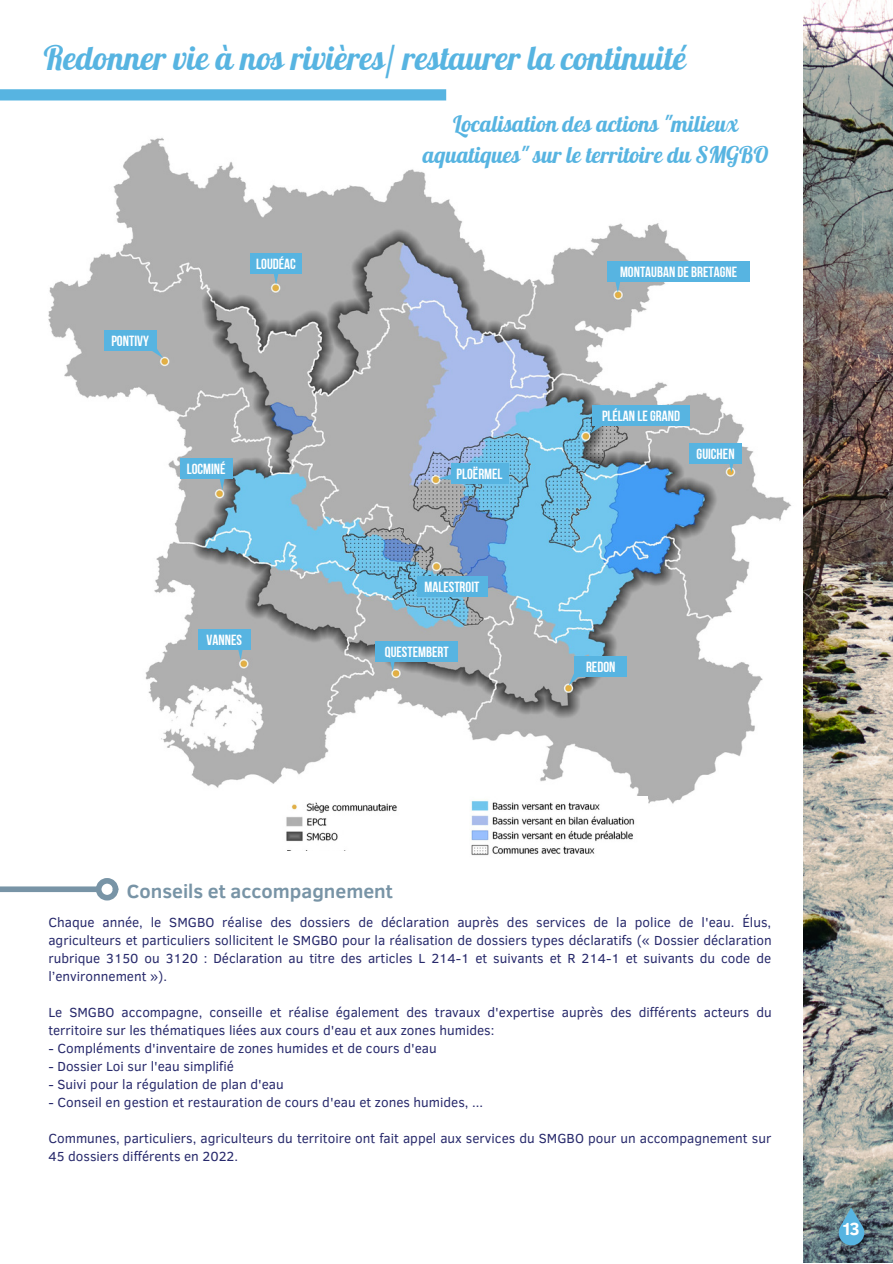
<style>
.page{position:relative;width:893px;height:1264px;background:#fff}
.page>*{position:absolute;margin:0;border:0;box-sizing:border-box;transform-origin:0 0}
.t1{font:33px "Lobster";color:#57b4e1}
.t2{font:22.5px/31.5px "Lobster";color:#57b4e1;text-align:center}
.t3{font:700 19.5px "Clear Sans";color:#7894a6}
.t4{font:700 18px "Clear Sans";color:#fff}
.t5{font:14.7px "Bebas Neue Cyrillic";color:#fff}
.t6{font:13.5px/18px "Clear Sans";color:#27296b}
</style>
<div class="page">
<div style="left:0;top:89px;width:446px;height:11px;background:#57b4e1"></div>
<img style="left:48px;top:138px;width:744px;height:666px">
<svg style="left:271px;top:273px;width:9px;height:12px"></svg>
<div style="left:250px;top:253px;width:52px;height:20px;background:#57b4e1"></div>
<svg style="left:144px;top:339px;width:19px;height:19px"></svg>
<div style="left:104px;top:330px;width:52px;height:20px;background:#57b4e1"></div>
<svg style="left:613px;top:281px;width:9px;height:12px"></svg>
<div style="left:607px;top:261px;width:142px;height:20px;background:#57b4e1"></div>
<svg style="left:726px;top:463px;width:9px;height:10px"></svg>
<div style="left:689px;top:443px;width:52px;height:20px;background:#57b4e1"></div>
<svg style="left:217px;top:478px;width:9px;height:12px"></svg>
<div style="left:180px;top:458px;width:52px;height:20px;background:#57b4e1"></div>
<svg style="left:235px;top:650px;width:10px;height:10px"></svg>
<div style="left:198px;top:629px;width:52px;height:21px;background:#57b4e1"></div>
<svg style="left:387px;top:661px;width:10px;height:10px"></svg>
<div style="left:375px;top:641px;width:83px;height:20px;background:#57b4e1"></div>
<svg style="left:429px;top:569px;width:9px;height:7px"></svg>
<div style="left:416px;top:576px;width:71px;height:20px;background:#57b4e1"></div>
<svg style="left:438px;top:471px;width:13px;height:9px"></svg>
<div style="left:451px;top:463px;width:57px;height:20px;background:#57b4e1"></div>
<svg style="left:568px;top:665px;width:17px;height:20px"></svg>
<div style="left:575px;top:656px;width:51px;height:21px;background:#57b4e1"></div>
<svg style="left:590px;top:415px;width:18px;height:18px"></svg>
<div style="left:592px;top:406px;width:97px;height:20px;background:#57b4e1"></div>
<img style="left:283px;top:791px;width:140px;height:51px">
<img style="left:803px;top:0;width:89px;height:1262px">
<svg style="left:837px;top:1207px;width:29px;height:40px"></svg>
<div style="left:0;top:886px;width:97px;height:6px;background:#7894a6"></div>
<div style="left:96px;top:878px;width:22px;height:22px;border:6px solid #7894a6;border-radius:50%"></div>
<img style="left:449px;top:796px;width:198px;height:60px">
<p class="t1" style="left:44px;top:37px;width:644px">Redonner vie à nos rivières/ restaurer la continuité</p>
<p class="t5" style="left:111px;top:335px;width:39px">PONTIVY</p>
<p class="t5" style="left:256px;top:257px;width:41px">LOUDÉAC</p>
<p class="t5" style="left:187px;top:463px;width:40px">LOCMINÉ</p>
<p class="t5" style="left:206px;top:634px;width:37px">VANNES</p>
<p class="t2" style="left:423px;top:108px;width:347px">Localisation des actions "milieux aquatiques" sur le territoire du SMGBO</p>
<p class="t5" style="left:620px;top:266px;width:119px">MONTAUBAN DE BRETAGNE</p>
<p class="t5" style="left:456px;top:467px;width:47px">PLOËRMEL</p>
<p class="t5" style="left:424px;top:580px;width:56px">MALESTROIT</p>
<p class="t5" style="left:385px;top:646px;width:65px">QUESTEMBERT</p>
<p class="t5" style="left:602px;top:410px;width:79px">PLÉLAN LE GRAND</p>
<p class="t5" style="left:696px;top:448px;width:39px">GUICHEN</p>
<p class="t5" style="left:586px;top:661px;width:31px">REDON</p>
<p class="t3" style="left:127px;top:876px;width:267px">Conseils et accompagnement</p>
<p class="t6" style="left:48px;top:912px;width:724px;text-align:justify">Chaque année, le SMGBO réalise des dossiers de déclaration auprès des services de la police de l'eau. Élus, agriculteurs et particuliers sollicitent le SMGBO pour la réalisation de dossiers types déclaratifs (« Dossier déclaration rubrique 3150 ou 3120 : Déclaration au titre des articles L 214-1 et suivants et R 214-1 et suivants du code de l’environnement »).</p>
<p class="t6" style="left:48px;top:1002px;width:724px">Le SMGBO accompagne, conseille et réalise également des travaux d'expertise auprès des différents acteurs du territoire sur les thématiques liées aux cours d'eau et aux zones humides:</p>
<p class="t6" style="left:48px;top:1038px;width:390px">- Compléments d'inventaire de zones humides et de cours d'eau</p>
<p class="t6" style="left:48px;top:1056px;width:187px">- Dossier Loi sur l'eau simplifié</p>
<p class="t6" style="left:48px;top:1074px;width:237px">- Suivi pour la régulation de plan d'eau</p>
<p class="t6" style="left:48px;top:1092px;width:436px">- Conseil en gestion et restauration de cours d'eau et zones humides, ...</p>
<p class="t6" style="left:48px;top:1128px;width:724px">Communes, particuliers, agriculteurs du territoire ont fait appel aux services du SMGBO pour un accompagnement sur<br>45 dossiers différents en 2022.</p>
<p class="t4" style="left:841px;top:1215px;width:21px">13</p>
</div>
